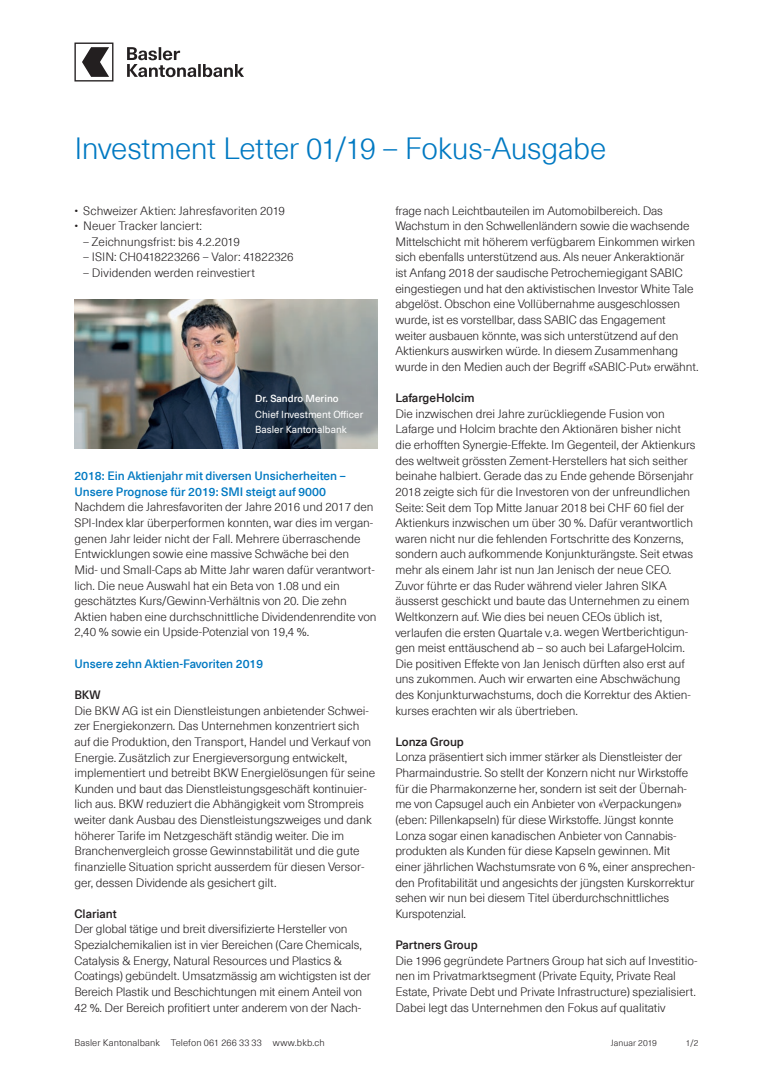
<style>
.page{position:relative;width:773px;height:1081px;background:#fff}
.page>*{position:absolute;margin:0;border:0;box-sizing:border-box;transform-origin:0 0}
.t1{font:300 30px "Neue Haas Unica Pro";letter-spacing:-.015em;color:#0079c2}
.t2{font:300 11.88px/15.6px "Neue Haas Unica Pro";letter-spacing:-.005em;color:#231f20}
.t3{font:500 11.88px/15.6px "Neue Haas Unica Pro";letter-spacing:-.005em;color:#0079c2}
.t4{font:500 11.88px "Neue Haas Unica Pro";letter-spacing:-.005em;color:#231f20}
.t5{font:10px/15.6px "Neue Haas Unica Pro";color:#fff}
.t6{font:500 10px "Neue Haas Unica Pro";color:#fff}
.t7{font:300 9.38px "Neue Haas Unica Pro";letter-spacing:.01em;color:#231f20}
.t8{font:300 8.75px "Neue Haas Unica Pro";letter-spacing:.01em;color:#231f20}
</style>
<div class="page">
<svg style="left:74px;top:43px;width:170px;height:38px"></svg>
<img style="left:74px;top:299px;width:303px;height:150px">
<h1 class="t1" style="left:74px;top:131px;width:533px">Investment Letter 01/19 – Fokus-Ausgabe</h1>
<p class="t2" style="left:74px;top:203px;width:212px">• Schweizer Aktien: Jahresfavoriten 2019</p>
<p class="t2" style="left:74px;top:218px;width:129px">• Neuer Tracker lanciert:</p>
<p class="t2" style="left:83px;top:234px;width:158px">– Zeichnungsfrist: bis 4.2.2019</p>
<p class="t2" style="left:83px;top:250px;width:212px">– ISIN: CH0418223266 – Valor: 41822326</p>
<p class="t2" style="left:83px;top:265px;width:173px">– Dividenden werden reinvestiert</p>
<p class="t6" style="left:255px;top:392px;width:85px">Dr. Sandro Merino</p>
<p class="t5" style="left:255px;top:406px;width:110px">Chief Investment Officer<br>Basler Kantonalbank</p>
<p class="t3" style="left:74px;top:468px;width:273px">2018: Ein Aktienjahr mit diversen Unsicherheiten –<br>Unsere Prognose für 2019: SMI steigt auf 9000</p>
<p class="t2" style="left:74px;top:499px;width:303px">Nachdem die Jahresfavoriten der Jahre 2016 und 2017 den SPI-Index klar überperformen konnten, war dies im vergan&shy;genen Jahr leider nicht der Fall. Mehrere überraschende Entwicklungen sowie eine massive Schwäche bei den<br>Mid- und Small-Caps ab Mitte Jahr waren dafür verantwort&shy;lich. Die neue Auswahl hat ein Beta von 1.08 und ein geschätztes Kurs/Gewinn-Verhältnis von 20. Die zehn Aktien haben eine durchschnittliche Dividendenrendite von 2,40 % sowie ein Upside-Potenzial von 19,4 %.</p>
<p class="t3" style="left:74px;top:656px;width:190px">Unsere zehn Aktien-Favoriten 2019</p>
<p class="t4" style="left:74px;top:687px;width:28px">BKW</p>
<p class="t2" style="left:74px;top:703px;width:302px">Die BKW AG ist ein Dienstleistungen anbietender Schwei&shy;zer Energiekonzern. Das Unternehmen konzentriert sich auf die Produktion, den Transport, Handel und Verkauf von Energie. Zusätzlich zur Energieversorgung entwickelt, implementiert und betreibt BKW Energielösungen für seine Kunden und baut das Dienstleistungsgeschäft kontinuier&shy;lich aus. BKW reduziert die Abhängigkeit vom Strompreis weiter dank Ausbau des Dienstleistungszweiges und dank höherer Tarife im Netzgeschäft ständig weiter. Die im Branchenvergleich grosse Gewinnstabilität und die gute finanzielle Situation spricht ausserdem für diesen Versor&shy;ger, dessen Dividende als gesichert gilt.</p>
<p class="t4" style="left:74px;top:906px;width:44px">Clariant</p>
<p class="t2" style="left:74px;top:921px;width:298px">Der global tätige und breit diversifizierte Hersteller von Spezialchemikalien ist in vier Bereichen (Care Chemicals, Catalysis &amp; Energy, Natural Resources und Plastics &amp; Coatings) gebündelt. Umsatzmässig am wichtigsten ist der Bereich Plastik und Beschichtungen mit einem Anteil von 42 %. Der Bereich profitiert unter anderem von der Nach-</p>
<p class="t2" style="left:395px;top:203px;width:304px">frage nach Leichtbauteilen im Automobilbereich. Das Wachstum in den Schwellenländern sowie die wachsende Mittelschicht mit höherem verfügbarem Einkommen wirken sich ebenfalls unterstützend aus. Als neuer Ankeraktionär ist Anfang 2018 der saudische Petrochemiegigant SABIC eingestiegen und hat den aktivistischen Investor White Tale abgelöst. Obschon eine Vollübernahme ausgeschlossen wurde, ist es vorstellbar, dass SABIC das Engagement weiter ausbauen könnte, was sich unterstützend auf den Aktienkurs auswirken würde. In diesem Zusammenhang wurde in den Medien auch der Begriff «SABIC-Put» erwähnt.</p>
<p class="t4" style="left:395px;top:391px;width:81px">LafargeHolcim</p>
<p class="t2" style="left:395px;top:406px;width:302px">Die inzwischen drei Jahre zurückliegende Fusion von Lafarge und Holcim brachte den Aktionären bisher nicht die erhofften Synergie-Effekte. Im Gegenteil, der Aktienkurs des weltweit grössten Zement-Herstellers hat sich seither beinahe halbiert. Gerade das zu Ende gehende Börsenjahr 2018 zeigte sich für die Investoren von der unfreundlichen Seite: Seit dem Top Mitte Januar 2018 bei CHF 60 fiel der Aktienkurs inzwischen um über 30 %. Dafür verantwortlich waren nicht nur die fehlenden Fortschritte des Konzerns, sondern auch aufkommende Konjunkturängste. Seit etwas mehr als einem Jahr ist nun Jan Jenisch der neue CEO.<br>Zuvor führte er das Ruder während vieler Jahren SIKA äusserst geschickt und baute das Unternehmen zu einem Weltkonzern auf. Wie dies bei neuen CEOs üblich ist, verlaufen die ersten Quartale v.a. wegen Wertberichtigun&shy;gen meist enttäuschend ab – so auch bei LafargeHolcim.<br>Die positiven Effekte von Jan Jenisch dürften also erst auf uns zukommen. Auch wir erwarten eine Abschwächung des Konjunkturwachstums, doch die Korrektur des Aktien&shy;kurses erachten wir als übertrieben.</p>
<p class="t4" style="left:395px;top:734px;width:70px">Lonza Group</p>
<p class="t2" style="left:395px;top:749px;width:301px">Lonza präsentiert sich immer stärker als Dienstleister der Pharmaindustrie. So stellt der Konzern nicht nur Wirkstoffe für die Pharmakonzerne her, sondern ist seit der Übernah&shy;me von Capsugel auch ein Anbieter von «Verpackungen» (eben: Pillenkapseln) für diese Wirkstoffe. Jüngst konnte Lonza sogar einen kanadischen Anbieter von Cannabis&shy;produkten als Kunden für diese Kapseln gewinnen. Mit einer jährlichen Wachstumsrate von 6 %, einer ansprechen&shy;den Profitabilität und angesichts der jüngsten Kurskorrektur sehen wir nun bei diesem Titel überdurchschnittliches Kurspotenzial.</p>
<p class="t4" style="left:395px;top:937px;width:84px">Partners Group</p>
<p class="t2" style="left:395px;top:953px;width:304px">Die 1996 gegründete Partners Group hat sich auf Investitio&shy;nen im Privatmarktsegment (Private Equity, Private Real Estate, Private Debt und Private Infrastructure) spezialisiert.<br>Dabei legt das Unternehmen den Fokus auf qualitativ</p>
<p class="t7" style="left:74px;top:1036px;width:252px">Basler Kantonalbank Telefon 061 266 33 33 www.bkb.ch</p>
<p class="t8" style="left:610px;top:1037px;width:48px">Januar 2019</p>
<p class="t8" style="left:685px;top:1037px;width:14px">1/2</p>
</div>
